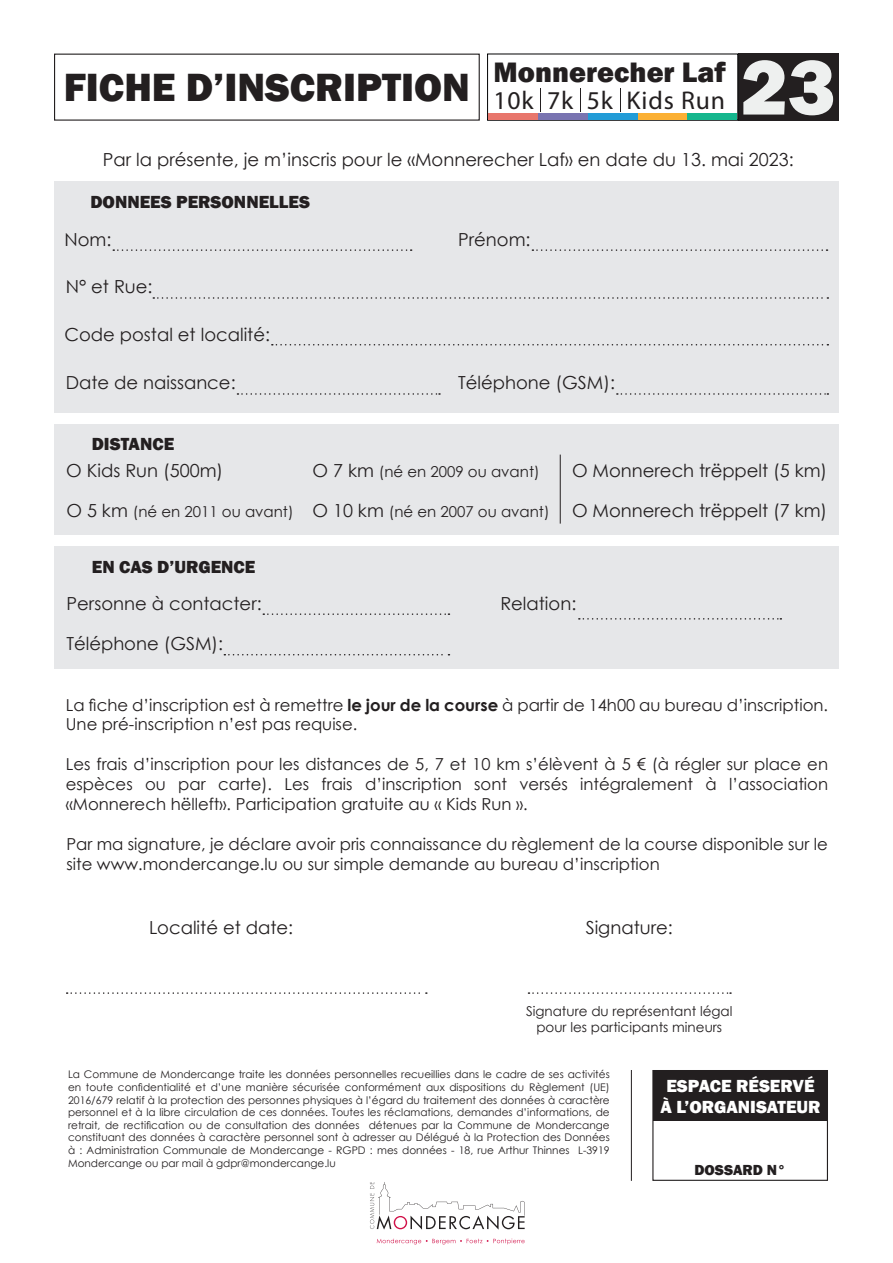
<style>
.page{position:relative;width:893px;height:1263px;background:#fff}
.page>*{position:absolute;margin:0;border:0;box-sizing:border-box;transform-origin:0 0}
.t1{font:800 80.4px "Franklin Gothic";color:#eef0ef}
.t2{font:800 40.5px "Franklin Gothic";color:#231f20}
.t3{font:800 28.95px "Franklin Gothic";color:#231f20}
.t4{font:18px "Century Gothic";color:#231f20}
.t5{font:800 18px "Franklin Gothic";color:#231f20}
.t6{font:800 18px/21.6px "Franklin Gothic";color:#fff;text-align:center}
.t7{font:16.5px/19.8px "Century Gothic";color:#231f20}
.t8{font:15px "Century Gothic";color:#231f20}
.t9{font:800 15px "Franklin Gothic";color:#231f20}
.t10{font:13.5px/16.2px "Century Gothic";color:#231f20;text-align:center}
.t11{font:10.5px/12.6px "Century Gothic";color:#231f20;text-align:justify}
.s1{font-size:18px}
.s2{font-weight:700}
</style>
<div class="page">
<div style="left:54px;top:546px;width:785px;height:123px;background:#e6e7e9"></div>
<div style="left:54px;top:181px;width:785px;height:231px;background:#e6e7e9"></div>
<div style="left:54px;top:424px;width:785px;height:110px;background:#e6e7e9"></div>
<svg style="left:113px;top:249px;width:299px;height:2px"></svg>
<svg style="left:532px;top:249px;width:295px;height:2px"></svg>
<div style="left:738px;top:54px;width:101px;height:67px;background:#231f20"></div>
<svg style="left:540px;top:89px;width:1px;height:23px"></svg>
<svg style="left:580px;top:89px;width:1px;height:23px"></svg>
<svg style="left:620px;top:89px;width:1px;height:23px"></svg>
<div style="left:488px;top:114px;width:50px;height:6px;background:#e8766c"></div>
<div style="left:538px;top:114px;width:50px;height:6px;background:#7974b1"></div>
<div style="left:588px;top:114px;width:50px;height:6px;background:#229cd7"></div>
<div style="left:638px;top:114px;width:49px;height:6px;background:#fbb034"></div>
<div style="left:687px;top:114px;width:50px;height:6px;background:#15b68d"></div>
<svg style="left:153px;top:297px;width:675px;height:2px"></svg>
<svg style="left:272px;top:344px;width:556px;height:1px"></svg>
<svg style="left:237px;top:393px;width:203px;height:2px"></svg>
<svg style="left:617px;top:393px;width:211px;height:2px"></svg>
<svg style="left:263px;top:613px;width:186px;height:2px"></svg>
<svg style="left:224px;top:654px;width:225px;height:1px"></svg>
<svg style="left:579px;top:618px;width:202px;height:2px"></svg>
<svg style="left:528px;top:992px;width:203px;height:2px"></svg>
<svg style="left:67px;top:992px;width:360px;height:2px"></svg>
<svg style="left:370px;top:1182px;width:155px;height:47px"></svg>
<svg style="left:377px;top:1238px;width:148px;height:6px"></svg>
<div style="left:652px;top:1070px;width:176px;height:111px;border:1px solid #231f20"></div>
<div style="left:653px;top:1070px;width:174px;height:50px;background:#231f20"></div>
<hr style="left:631px;top:1070px;width:1px;height:111px;background:#231f20">
<hr style="left:560px;top:455px;width:1px;height:69px;background:#231f20">
<h1 class="t1" style="left:741px;top:36px;width:96px">23</h1>
<h3 class="t4" style="left:103px;top:147px;width:692px">Par la présente, je m’inscris pour le «Monnerecher Laf» en date du 13. mai 2023:</h3>
<h3 class="t3" style="left:494px;top:53px;width:234px">Monnerecher Laf</h3>
<h2 class="t2" style="left:64px;top:61px;width:663px">FICHE D’INSCRIPTION <sub>10k</sub> <sub>7k</sub> <sub>5k</sub> <sub>Kids</sub> <sub>Run</sub></h2>
<h3 class="t5" style="left:90px;top:190px;width:221px">DONNEES PERSONNELLES</h3>
<h3 class="t4" style="left:64px;top:227px;width:48px">Nom:</h3>
<h3 class="t4" style="left:458px;top:227px;width:74px">Prénom:</h3>
<h3 class="t4" style="left:66px;top:274px;width:88px">N° et Rue:</h3>
<h3 class="t4" style="left:64px;top:322px;width:207px">Code postal et localité:</h3>
<h3 class="t4" style="left:66px;top:370px;width:171px">Date de naissance:</h3>
<h3 class="t4" style="left:458px;top:370px;width:158px">Téléphone (GSM):</h3>
<h3 class="t5" style="left:92px;top:432px;width:84px">DISTANCE</h3>
<h3 class="t4" style="left:66px;top:458px;width:159px">O Kids Run (500m)</h3>
<h3 class="t8" style="left:66px;top:501px;width:229px"><span class="s1">O 5 km</span> (né en 2011 ou avant)</h3>
<h3 class="t5" style="left:92px;top:555px;width:165px">EN CAS D’URGENCE</h3>
<h3 class="t4" style="left:67px;top:591px;width:197px">Personne à contacter:</h3>
<h3 class="t4" style="left:66px;top:631px;width:158px">Téléphone (GSM):</h3>
<h3 class="t8" style="left:312px;top:461px;width:229px"><span class="s1">O 7 km</span> (né en 2009 ou avant)</h3>
<h3 class="t8" style="left:312px;top:501px;width:239px"><span class="s1">O 10 km</span> (né en 2007 ou avant)</h3>
<h3 class="t4" style="left:572px;top:458px;width:257px">O Monnerech trëppelt (5 km)</h3>
<h3 class="t4" style="left:572px;top:498px;width:257px">O Monnerech trëppelt (7 km)</h3>
<h3 class="t4" style="left:500px;top:591px;width:77px">Relation:</h3>
<h3 class="t7" style="left:66px;top:694px;width:764px">La fiche d’inscription est à remettre <span class="s2">le jour de la course</span> à partir de 14h00 au bureau d’inscription.<br>Une pré-inscription n’est pas requise.</h3>
<p class="t7" style="left:66px;top:754px;width:764px;text-align:justify">Les frais d’inscription pour les distances de 5, 7 et 10 km s’élèvent à 5 € (à régler sur place en espèces ou par carte). Les frais d’inscription sont versés intégralement à l’association «Monnerech hëlleft». Participation gratuite au « Kids Run ».</p>
<h3 class="t7" style="left:66px;top:834px;width:763px">Par ma signature, je déclare avoir pris connaissance du règlement de la course disponible sur le site www.mondercange.lu ou sur simple demande au bureau d’inscription</h3>
<h3 class="t4" style="left:149px;top:915px;width:146px">Localité et date:</h3>
<h3 class="t4" style="left:586px;top:915px;width:89px">Signature:</h3>
<p class="t10" style="left:526px;top:1002px;width:208px">Signature du représentant légal pour les participants mineurs</p>
<p class="t11" style="left:68px;top:1068px;width:543px">La Commune de Mondercange traite les données personnelles recueillies dans le cadre de ses activités en toute confidentialité et d’une manière sécurisée conformément aux dispositions du Règlement (UE)<br>2016/679 relatif à la protection des personnes physiques à l’égard du traitement des données à caractère personnel et à la libre circulation de ces données. Toutes les réclamations, demandes d’informations, de retrait, de rectification ou de consultation des données détenues par la Commune de Mondercange constituant des données à caractère personnel sont à adresser au Délégué à la Protection des Données à : Administration Communale de Mondercange - RGPD : mes données - 18, rue Arthur Thinnes L-3919<br>Mondercange ou par mail à gdpr@mondercange.lu</p>
<h3 class="t6" style="left:660px;top:1075px;width:162px">ESPACE RÉSERVÉ<br>À L’ORGANISATEUR</h3>
<h3 class="t9" style="left:694px;top:1160px;width:93px">DOSSARD N°</h3>
</div>
